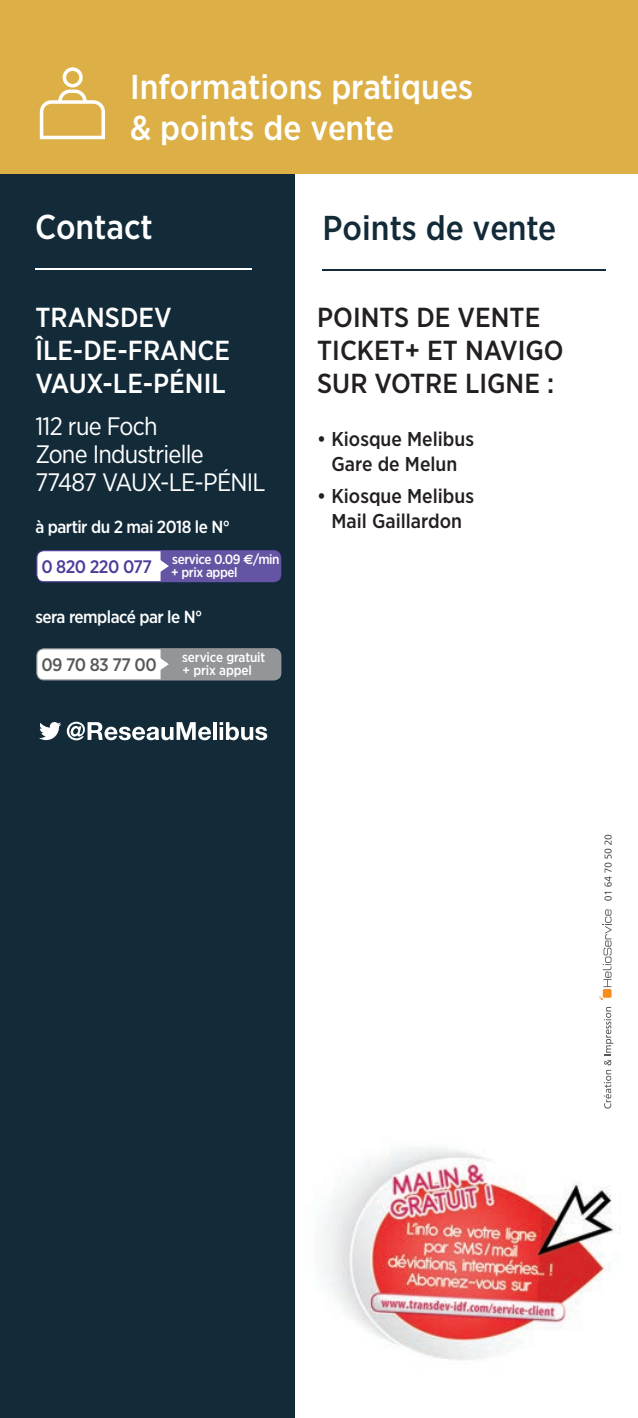
<style>
.page{position:relative;width:638px;height:1418px;background:#fff}
.page>*{position:absolute;margin:0;border:0;box-sizing:border-box;transform-origin:0 0}
.t1{font:700 65px "Gotham Narrow";color:#fff}
.t2{font:500 34.5px "Gotham Narrow";color:#fff}
.t3{font:500 34.5px "Gotham Narrow";color:#132b39}
.t4{font:500 27.5px/33px "Gotham Narrow";color:#231f20}
.t5{font:500 27.5px/33px "Gotham Narrow";color:#fff}
.t6{font:25.25px/28px "Gotham Narrow";letter-spacing:-.03em;color:#fff}
.t7{font:500 20px/25px "Gotham Narrow";color:#231f20;text-align:center}
.t8{font:500 18px "Gotham Narrow";color:#4f3b98}
.t9{font:500 18px "Gotham Narrow";color:#57585a}
.t10{font:500 17.5px "Gotham Narrow";letter-spacing:-.03em;color:#fff}
.t11{font:500 13.5px/13.5px "Gotham Narrow";letter-spacing:-.025em;color:#fff}
.s1{font-family:"Euro Sans";font-weight:700}
</style>
<div class="page">
<div style="left:0;top:160px;width:295px;height:1257px;background:#132b39"></div>
<hr style="left:322px;top:270px;width:284px;height:1px;background:#132b39">
<hr style="left:35px;top:268px;width:217px;height:1px;background:#fff">
<div style="left:0;top:0;width:638px;height:174px;background:#dcb046"></div>
<svg style="left:40px;top:67px;width:65px;height:72px"></svg>
<img style="left:322px;top:1147px;width:294px;height:213px">
<div style="left:603px;top:989px;width:8px;height:8px;background:#f68e1e;border-radius:2px"></div>
<svg style="left:603px;top:909px;width:8px;height:78px"></svg>
<svg style="left:604px;top:1007px;width:9px;height:101px"></svg>
<svg style="left:604px;top:834px;width:7px;height:66px"></svg>
<svg style="left:39px;top:722px;width:22px;height:18px"></svg>
<svg style="left:67px;top:721px;width:144px;height:19px"></svg>
<hr style="left:213px;top:722px;width:4px;height:18px;background:#fff">
<svg style="left:220px;top:722px;width:47px;height:18px"></svg>
<svg style="left:36px;top:550px;width:245px;height:32px;background:#aca3cd"></svg>
<svg style="left:36px;top:648px;width:245px;height:32px;background:#c4c6c7"></svg>
<h2 class="t2" style="left:130px;top:65px;width:344px">Informations pratiques</h2>
<h1 class="t1" style="left:404px;top:148px;width:101px;rotate:-180deg">701</h1>
<h1 class="t1" style="left:409px;top:148px;width:111px;rotate:-180deg">2 7</h1>
<h2 class="t2" style="left:130px;top:106px;width:265px">&amp; points de vente</h2>
<h2 class="t2" style="left:35px;top:205px;width:119px">Contact</h2>
<h2 class="t3" style="left:322px;top:206px;width:235px">Points de vente</h2>
<h3 class="t5" style="left:35px;top:300px;width:196px">TRANSDEV<br>ÎLE-DE-FRANCE<br>VAUX-LE-PÉNIL</h3>
<p class="t6" style="left:35px;top:412px;width:232px">112 rue Foch<br>Zone Industrielle<br>77487 VAUX-LE-PÉNIL</p>
<p class="t10" style="left:35px;top:516px;width:196px">à partir du 2 mai 2018 le N°</p>
<p class="t8" style="left:41px;top:555px;width:112px">0 820 220 077</p>
<p class="t11" style="left:171px;top:552px;width:110px">service 0.09 <span class="s1">€</span>/min + prix appel</p>
<p class="t10" style="left:35px;top:606px;width:168px">sera remplacé par le N°</p>
<p class="t9" style="left:41px;top:653px;width:117px">09 70 83 77 00</p>
<p class="t11" style="left:182px;top:650px;width:85px">service gratuit + prix appel</p>
<h3 class="t4" style="left:317px;top:300px;width:248px">POINTS DE VENTE<br>TICKET+ ET NAVIGO<br>SUR VOTRE LIGNE :</h3>
<p class="t7" style="left:317px;top:426px;width:158px">• Kiosque Melibus<br>Gare de Melun</p>
<p class="t7" style="left:317px;top:483px;width:158px">• Kiosque Melibus<br>Mail Gaillardon</p>
</div>
